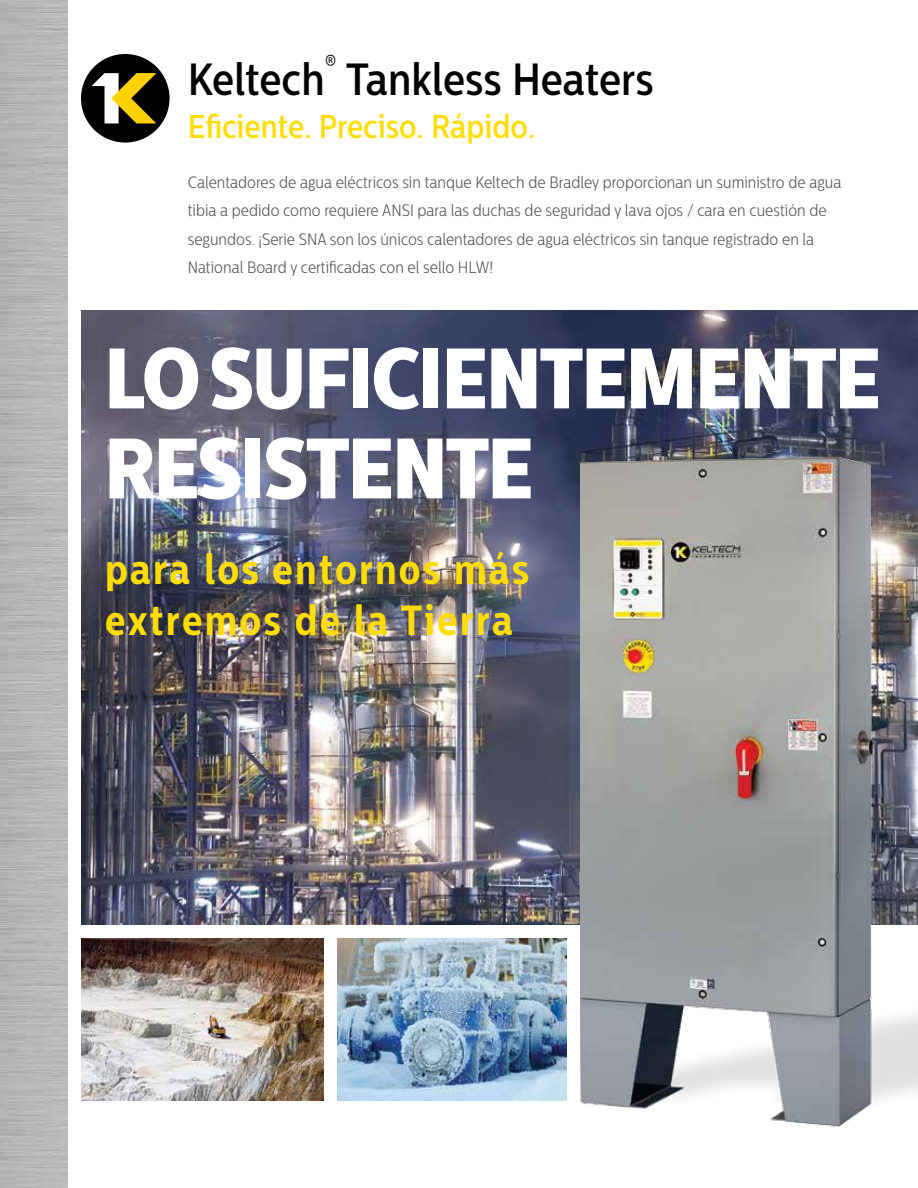
<style>
.page{position:relative;width:918px;height:1188px;background:#fff}
.page>*{position:absolute;margin:0;border:0;box-sizing:border-box;transform-origin:0 0}
.t1{font:85.5px/90px "Centrale Sans Cnd X Bold";letter-spacing:-.025em;color:#fff}
.t2{font:500 45px "Centrale Sans Cnd";color:#000}
.t3{font:700 42px/50.4px "Centrale Sans Cnd";letter-spacing:.05em;color:#fd0}
.t4{font:500 33px "Centrale Sans Cnd";color:#fd0}
.t5{font:500 24.75px "Centrale Sans Cnd";color:#000}
.t6{font:300 16.5px/28.5px "Centrale Sans Cnd";color:#58595b}
</style>
<div class="page">
<img style="left:81px;top:310px;width:837px;height:615px">
<img style="left:81px;top:939px;width:243px;height:161px">
<img style="left:338px;top:939px;width:229px;height:161px">
<img style="left:580px;top:396px;width:338px;height:731px">
<div style="left:81px;top:54px;width:89px;height:89px;background:#000;border-radius:50%"></div>
<svg style="left:92px;top:73px;width:64px;height:50px"></svg>
<h3 class="t5" style="left:325px;top:49px;width:14px">®</h3>
<h2 class="t2" style="left:346px;top:52px;width:309px">Tankless Heaters</h2>
<h3 class="t4" style="left:188px;top:107px;width:349px">Eficiente. Preciso. Rápido.</h3>
<p class="t6" style="left:188px;top:168px;width:655px">Calentadores de agua eléctricos sin tanque Keltech de Bradley proporcionan un suministro de agua tibia a pedido como requiere ANSI para las duchas de seguridad y lava ojos / cara en cuestión de segundos. ¡Serie SNA son los únicos calentadores de agua eléctricos sin tanque registrado en la National Board y certificadas con el sello HLW!</p>
<h2 class="t2" style="left:188px;top:52px;width:138px">Keltech</h2>
<h1 class="t1" style="left:104px;top:336px;width:779px">LO SUFICIENTEMENTE<br>RESISTENTE</h1>
<h3 class="t3" style="left:105px;top:545px;width:426px">para los entornos más extremos de la Tierra</h3>
</div>
